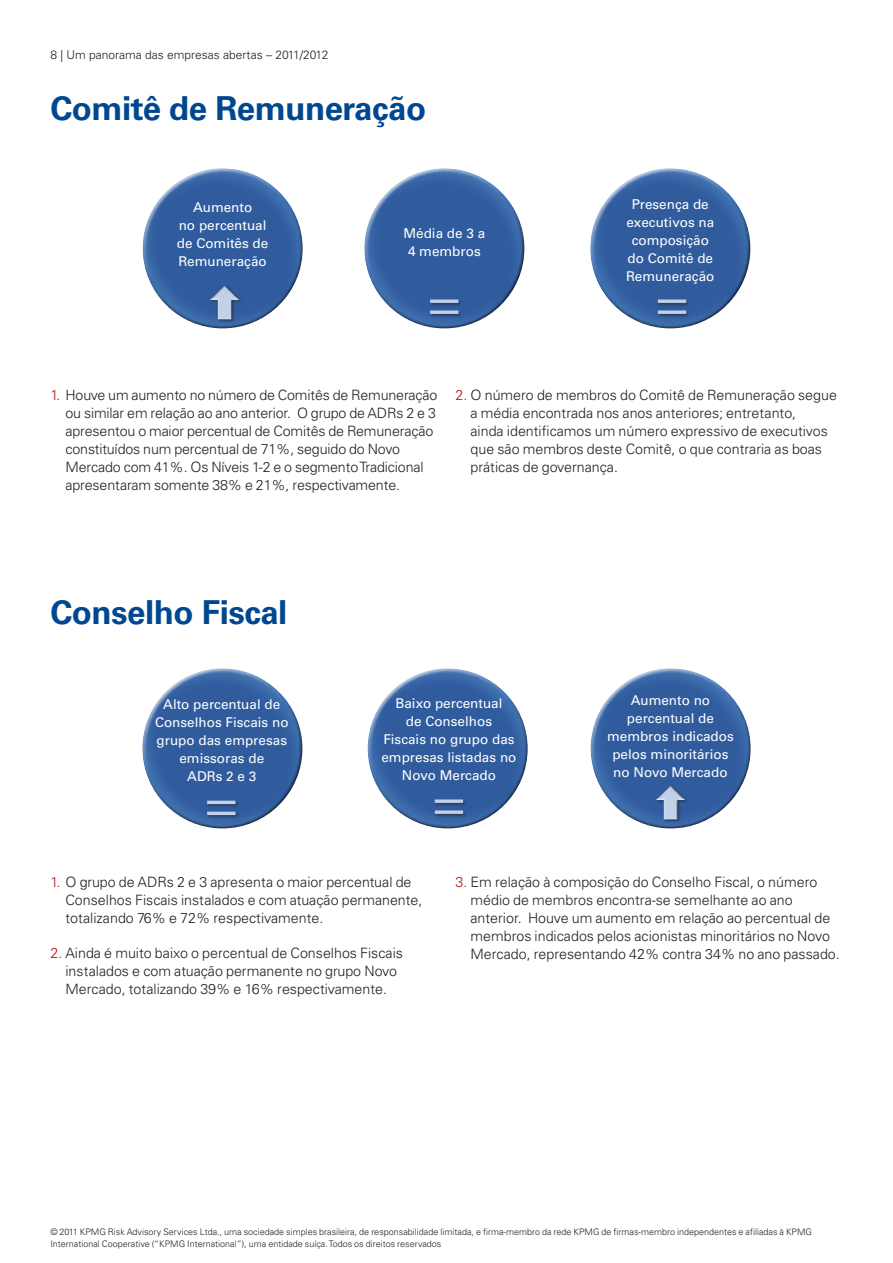
<style>
.page{position:relative;width:893px;height:1263px;background:#fff}
.page>*{position:absolute;margin:0;border:0;box-sizing:border-box;transform-origin:0 0}
.t1{font:700 33px "Univers LT Std";letter-spacing:-.015em;color:#004790}
.t2{font:300 14.25px/18px "Univers LT Std";color:#231f20}
.t3{font:13.5px/18px "Univers LT Std";color:#fff;text-align:center}
.t4{font:300 12px "Univers LT Std";color:#231f20}
.t5{font:300 9px/12px "Univers LT Std";color:#231f20}
.s1{color:#b5111b}
</style>
<div class="page">
<div style="left:140px;top:167px;width:164px;height:162px;background:#231f20;opacity:.75"></div>
<div style="left:362px;top:167px;width:164px;height:162px;background:#231f20;opacity:.75"></div>
<div style="left:588px;top:167px;width:164px;height:162px;background:#231f20;opacity:.75"></div>
<div style="left:140px;top:667px;width:164px;height:162px;background:#231f20;opacity:.75"></div>
<div style="left:365px;top:667px;width:164px;height:162px;background:#231f20;opacity:.75"></div>
<div style="left:588px;top:667px;width:164px;height:162px;background:#231f20;opacity:.75"></div>
<div style="left:655px;top:785px;width:39px;height:43px;background:#231f20;opacity:.5"></div>
<div style="left:654px;top:785px;width:32px;height:35px;background:#231f20;opacity:.75"></div>
<div style="left:209px;top:285px;width:39px;height:43px;background:#231f20;opacity:.5"></div>
<div style="left:209px;top:285px;width:31px;height:35px;background:#231f20;opacity:.75"></div>
<div style="left:429px;top:299px;width:39px;height:24px;background:#231f20;opacity:.5"></div>
<svg style="left:430px;top:299px;width:28px;height:4px"></svg>
<svg style="left:430px;top:310px;width:28px;height:4px"></svg>
<div style="left:657px;top:299px;width:38px;height:24px;background:#231f20;opacity:.5"></div>
<svg style="left:658px;top:299px;width:28px;height:4px"></svg>
<svg style="left:658px;top:310px;width:28px;height:4px"></svg>
<div style="left:206px;top:800px;width:39px;height:24px;background:#231f20;opacity:.5"></div>
<hr style="left:207px;top:801px;width:28px;height:3px;background:#c2d1e8">
<hr style="left:207px;top:812px;width:28px;height:3px;background:#c2d1e8">
<div style="left:434px;top:799px;width:38px;height:24px;background:#231f20;opacity:.5"></div>
<svg style="left:435px;top:799px;width:28px;height:4px"></svg>
<svg style="left:435px;top:810px;width:28px;height:4px"></svg>
<p class="t4" style="left:50px;top:48px;width:279px">8 | Um panorama das empresas abertas – 2011/2012</p>
<h1 class="t1" style="left:50px;top:89px;width:377px">Comitê de Remuneração</h1>
<p class="t3" style="left:177px;top:199px;width:93px">Aumento<br>no percentual de Comitês de<br>Remuneração</p>
<p class="t3" style="left:403px;top:224px;width:83px">Média de 3 a<br>4 membros</p>
<p class="t3" style="left:626px;top:195px;width:90px">Presença de executivos na composição do Comitê de<br>Remuneração</p>
<p class="t2" style="left:65px;top:386px;width:373px;text-indent:-15px"><span class="s1">1.</span> Houve um aumento no número de Comitês de Remuneração ou similar em relação ao ano anterior. O grupo de ADRs 2 e 3 apresentou o maior percentual de Comitês de Remuneração constituídos num percentual de 71%, seguido do Novo Mercado com 41%. Os Níveis 1-2 e o segmento Tradicional apresentaram somente 38% e 21%, respectivamente.</p>
<p class="t2" style="left:470px;top:386px;width:368px;text-indent:-15px"><span class="s1">2.</span> O número de membros do Comitê de Remuneração segue a média encontrada nos anos anteriores; entretanto,<br>ainda identificamos um número expressivo de executivos que são membros deste Comitê, o que contraria as boas práticas de governança.</p>
<h1 class="t1" style="left:50px;top:593px;width:238px">Conselho Fiscal</h1>
<p class="t3" style="left:155px;top:695px;width:135px">Alto percentual de<br>Conselhos Fiscais no grupo das empresas emissoras de<br>ADRs 2 e 3</p>
<p class="t3" style="left:381px;top:694px;width:137px">Baixo percentual<br>de Conselhos<br>Fiscais no grupo das empresas listadas no<br>Novo Mercado</p>
<p class="t3" style="left:607px;top:691px;width:128px">Aumento no percentual de membros indicados pelos minoritários no Novo Mercado</p>
<p class="t2" style="left:65px;top:873px;width:359px;text-indent:-15px"><span class="s1">1.</span> O grupo de ADRs 2 e 3 apresenta o maior percentual de<br>Conselhos Fiscais instalados e com atuação permanente, totalizando 76% e 72% respectivamente.</p>
<p class="t2" style="left:65px;top:944px;width:339px;text-indent:-15px"><span class="s1">2.</span> Ainda é muito baixo o percentual de Conselhos Fiscais instalados e com atuação permanente no grupo Novo<br>Mercado, totalizando 39% e 16% respectivamente.</p>
<p class="t2" style="left:470px;top:873px;width:371px;text-indent:-15px"><span class="s1">3.</span> Em relação à composição do Conselho Fiscal, o número médio de membros encontra-se semelhante ao ano anterior. Houve um aumento em relação ao percentual de membros indicados pelos acionistas minoritários no Novo Mercado, representando 42% contra 34% no ano passado.</p>
<p class="t5" style="left:50px;top:1226px;width:763px">© 2011 KPMG Risk Advisory Services Ltda., uma sociedade simples brasileira, de responsabilidade limitada, e firma-membro da rede KPMG de firmas-membro independentes e afiliadas à KPMG<br>International Cooperative (“KPMG International”), uma entidade suíça. Todos os direitos reservados</p>
</div>
